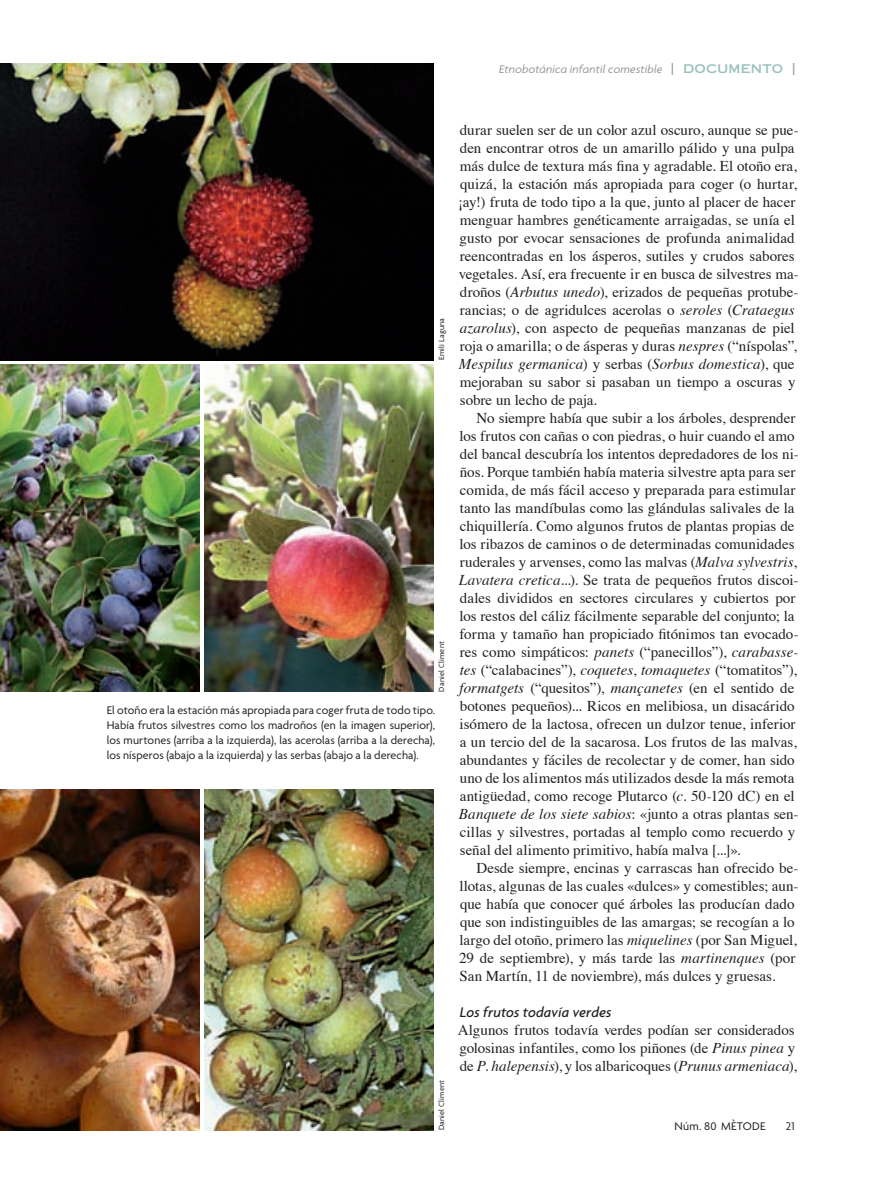
<style>
.page{position:relative;width:893px;height:1191px;background:#fff}
.page>*{position:absolute;margin:0;border:0;box-sizing:border-box;transform-origin:0 0}
.t1{font:15px/18px "Times";color:#231f20}
.t2{font:italic 500 15px "Agenda";color:#231f20}
.t3{font:12px/15px "Agenda";letter-spacing:.01em;color:#231f20;text-align:justify}
.t4{font:italic 12px "Agenda";letter-spacing:.015em;color:#939598}
.t5{font:8.25px "Agenda";letter-spacing:.02em;color:#231f20}
.s1{font-family:"Copperplate Thirty One AB";font-style:normal}
.s2{font-family:"Copperplate Thirty One AB";font-style:normal;color:#9ac1b9}
.s3{font-style:italic}
</style>
<div class="page">
<img style="left:0;top:64px;width:434px;height:296px">
<img style="left:204px;top:364px;width:230px;height:327px">
<img style="left:204px;top:789px;width:230px;height:341px">
<img style="left:0;top:364px;width:200px;height:327px">
<img style="left:0;top:789px;width:200px;height:341px">
<p class="t4" style="left:499px;top:65px;width:297px">Etnobotánica infantil comestible <span class="s1">|</span> <span class="s2">DOCUMENTO</span> <span class="s1">|</span></p>
<p class="t5" style="left:438px;top:360px;width:44px;rotate:-90deg">Emili Laguna</p>
<p class="t5" style="left:438px;top:691px;width:52px;rotate:-90deg">Daniel Climent</p>
<p class="t3" style="left:107px;top:703px;width:330px">El otoño era la estación más apropiada para coger fruta de todo tipo.<br>Había frutos silvestres como los madroños (en la imagen superior), los murtones (arriba a la izquierda), las acerolas (arriba a la derecha), los nísperos (abajo a la izquierda) y las serbas (abajo a la derecha).</p>
<p class="t5" style="left:438px;top:1130px;width:52px;rotate:-90deg">Daniel Climent</p>
<p class="t1" style="left:458px;top:122px;width:342px">durar suelen ser de un color azul oscuro, aunque se pue&shy;den encontrar otros de un amarillo pálido y una pulpa más dulce de textura más fina y agradable. El otoño era, quizá, la estación más apropiada para coger (o hurtar, ¡ay!) fruta de todo tipo a la que, junto al placer de hacer menguar hambres genéticamente arraigadas, se unía el gusto por evocar sensaciones de profunda animalidad reencontradas en los ásperos, sutiles y crudos sabores vegetales. Así, era frecuente ir en busca de silvestres ma&shy;droños (<span class="s3">Arbutus unedo</span>), erizados de pequeñas protube&shy;rancias; o de agridulces acerolas o <span class="s3">seroles</span> (<span class="s3">Crataegus azarolus</span>), con aspecto de pequeñas manzanas de piel roja o amarilla; o de ásperas y duras <span class="s3">nespres</span> (“níspolas”, <span class="s3">Mespilus germanica</span>) y serbas (<span class="s3">Sorbus domestica</span>), que mejoraban su sabor si pasaban un tiempo a oscuras y sobre un lecho de paja.</p>
<p class="t1" style="left:459px;top:410px;width:341px;text-indent:17px">No siempre había que subir a los árboles, desprender los frutos con cañas o con piedras, o huir cuando el amo del bancal descubría los intentos depredadores de los ni&shy;ños. Porque también había materia silvestre apta para ser comida, de más fácil acceso y preparada para estimular tanto las mandíbulas como las glándulas salivales de la chiquillería. Como algunos frutos de plantas propias de los ribazos de caminos o de determinadas comunidades ruderales y arvenses, como las malvas (<span class="s3">Malva sylvestris</span>, <span class="s3">Lavatera cretica</span>...). Se trata de pequeños frutos discoi&shy;dales divididos en sectores circulares y cubiertos por los restos del cáliz fácilmente separable del conjunto; la forma y tamaño han propiciado fitónimos tan evocado&shy;res como simpáticos: <span class="s3">panets</span> (“panecillos”), <span class="s3">carabasse&shy;tes</span> (“calabacines”), <span class="s3">coquetes</span>, <span class="s3">tomaquetes</span> (“tomatitos”), <span class="s3">formatgets</span> (“quesitos”), <span class="s3">mançanetes</span> (en el sentido de botones pequeños)... Ricos en melibiosa, un disacárido isómero de la lactosa, ofrecen un dulzor tenue, inferior a un tercio del de la sacarosa. Los frutos de las malvas, abundantes y fáciles de recolectar y de comer, han sido uno de los alimentos más utilizados desde la más remota antigüedad, como recoge Plutarco (<span class="s3">c.</span> 50-120 dC) en el <span class="s3">Banquete de los siete sabios</span>: «junto a otras plantas sen&shy;cillas y silvestres, portadas al templo como recuerdo y señal del alimento primitivo, había malva [...]».</p>
<p class="t1" style="left:459px;top:860px;width:341px;text-indent:17px">Desde siempre, encinas y carrascas han ofrecido be&shy;llotas, algunas de las cuales «dulces» y comestibles; aun&shy;que había que conocer qué árboles las producían dado que son indistinguibles de las amargas; se recogían a lo largo del otoño, primero las <span class="s3">miquelines</span> (por San Miguel, 29 de septiembre), y más tarde las <span class="s3">martinenques</span> (por San Martín, 11 de noviembre), más dulces y gruesas.</p>
<p class="t2" style="left:460px;top:1006px;width:153px">Los frutos todavía verdes</p>
<p class="t1" style="left:458px;top:1022px;width:340px">Algunos frutos todavía verdes podían ser considerados golosinas infantiles, como los piñones (de <span class="s3">Pinus pinea</span> y de <span class="s3">P. halepensis</span>), y los albaricoques (<span class="s3">Prunus armeniaca</span>),</p>
<p class="t3" style="left:674px;top:1119px;width:92px">Núm. 80 MÈTODE</p>
<p class="t3" style="left:786px;top:1119px;width:10px">21</p>
</div>
